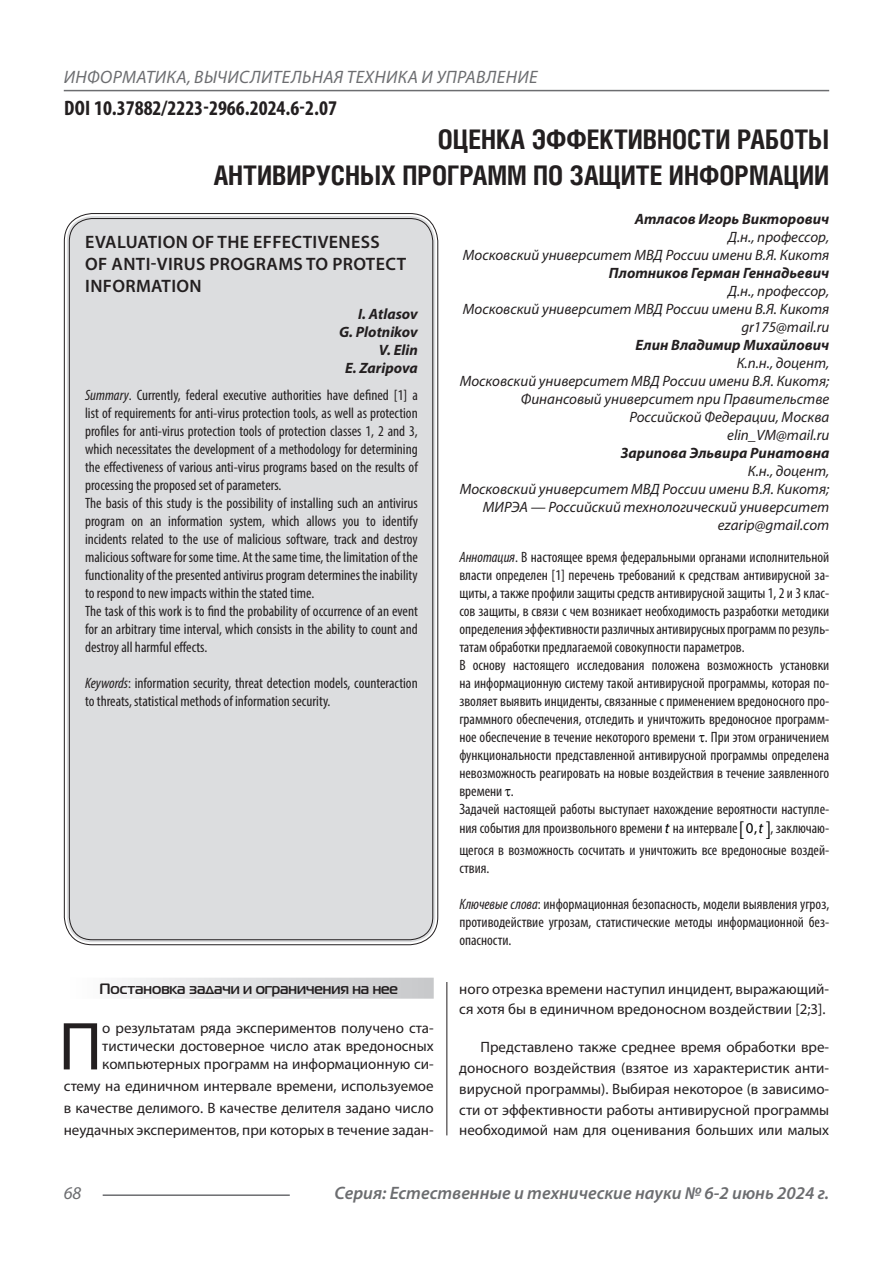
<style>
.page{position:relative;width:893px;height:1263px;background:#fff}
.page>*{position:absolute;margin:0;border:0;box-sizing:border-box;transform-origin:0 0}
.Статья_текст_первый{font:68.4px "Myriad Pro";color:#231f20}
.Статья_название{font:700 27px/36px "Helios Cond C";color:#231f20;text-align:right}
.ДОИ{font:700 condensed 21px "Myriad Pro";color:#231f20}
.Статья_название_англ{font:600 18px/21.6px "Myriad Pro";letter-spacing:.02em;color:#231f20}
.t1{font:italic 600 18px "Myriad Pro";color:#6c6d70}
.t2{font:italic 18px "Myriad Pro";letter-spacing:.02em;color:#6c6d70}
.Статья_аннотация_тек{font:condensed 15px/18px "Myriad Pro";color:#231f20;text-align:justify}
.Статья_аннотация_анг{font:condensed 15px/18px "Myriad Pro";color:#231f20;text-align:justify}
.Статья_автор_инфо{font:italic 15px/18px "Myriad Pro";color:#231f20;text-align:right}
.Статья_текст_первый-2{font:15px/18px "Myriad Pro";color:#231f20;text-align:justify}
.Статья_текст{font:15px/20.9px "Myriad Pro";color:#231f20;text-align:justify}
.Статья_автор_инфо-2{font:italic 700 15px "Myriad Pro";color:#231f20}
.Статья_автор_англ{font:italic 700 15px "Myriad Pro";color:#231f20}
.Статья_подзаголовок{font:700 15px "Magistral C";color:#231f20}
.t3{font:15px "Myriad Pro";color:#000}
.s1{font-style:italic}
.s2{color:#000}
.s3{font-style:italic;font-stretch:normal;color:#000}
</style>
<div class="page">
<hr style="left:446px;top:128px;width:1px;height:1007px;background:#231f20">
<hr style="left:103px;top:1194px;width:187px;height:2px;background:#6c6d70">
<hr style="left:64px;top:90px;width:765px;height:1px;background:#6c6d70">
<div style="left:442px;top:127px;width:10px;height:855px;background:#fff"></div>
<div style="left:67px;top:216px;width:368px;height:726px;background:#dcdddf;border-radius:26px"></div>
<div style="left:64px;top:978px;width:370px;height:21px;background:linear-gradient(to right,#fefeff,#c6c8ca)"></div>
<p class="t2" style="left:64px;top:66px;width:475px">ИНФОРМАТИКА, ВЫЧИСЛИТЕЛЬНАЯ ТЕХНИКА И УПРАВЛЕНИЕ</p>
<p class="ДОИ" style="left:64px;top:95px;width:274px">DOI 10.37882/2223-2966.2024.6-2.07</p>
<p class="Статья_название" style="left:214px;top:121px;width:617px">ОЦЕНКА ЭФФЕКТИВНОСТИ РАБОТЫ<br>АНТИВИРУСНЫХ ПРОГРАММ ПО ЗАЩИТЕ ИНФОРМАЦИИ</p>
<p class="Статья_автор_инфо-2" style="left:635px;top:209px;width:196px">Атласов Игорь Викторович</p>
<p class="Статья_автор_инфо" style="left:463px;top:228px;width:368px">Д.н., профессор,<br>Московский университет МВД России имени В.Я. Кикотя</p>
<p class="Статья_автор_инфо-2" style="left:609px;top:263px;width:222px">Плотников Герман Геннадьевич</p>
<p class="Статья_автор_инфо" style="left:463px;top:282px;width:368px">Д.н., профессор,<br>Московский университет МВД России имени В.Я. Кикотя</p>
<p class="Статья_автор_инфо" style="left:741px;top:318px;width:89px">gr175@mail.ru</p>
<p class="Статья_автор_инфо-2" style="left:636px;top:335px;width:195px">Елин Владимир Михайлович</p>
<p class="Статья_автор_инфо" style="left:460px;top:354px;width:371px">К.п.н., доцент,<br>Московский университет МВД России имени В.Я. Кикотя;</p>
<p class="Статья_автор_инфо" style="left:521px;top:390px;width:310px">Финансовый университет при Правительстве<br>Российской Федерации, Москва</p>
<p class="Статья_автор_инфо" style="left:727px;top:426px;width:104px">elin_VM@mail.ru</p>
<p class="Статья_автор_инфо-2" style="left:621px;top:443px;width:210px">Зарипова Эльвира Ринатовна</p>
<p class="Статья_автор_инфо" style="left:460px;top:462px;width:371px">К.н., доцент,<br>Московский университет МВД России имени В.Я. Кикотя;</p>
<p class="Статья_автор_инфо" style="left:483px;top:498px;width:348px">МИРЭА — Российский технологический университет</p>
<p class="Статья_автор_инфо" style="left:718px;top:516px;width:113px">ezarip@gmail.com</p>
<p class="Статья_аннотация_тек" style="left:459px;top:548px;width:371px"><span class="s1">Аннотация</span>. В настоящее время федеральными органами исполнительной власти определен [1] перечень требований к средствам антивирусной за&shy;щиты, а также профили защиты средств антивирусной защиты 1, 2 и 3 клас&shy;сов защиты, в связи с чем возникает необходимость разработки методики определения эффективности различных антивирусных программ по резуль&shy;татам обработки предлагаемой совокупности параметров.</p>
<p class="Статья_аннотация_тек" style="left:459px;top:656px;width:371px">В основу настоящего исследования положена возможность установки на информационную систему такой антивирусной программы, которая по&shy;зволяет выявить инциденты, связанные с применением вредоносного про&shy;граммного обеспечения, отследить и уничтожить вредоносное программ&shy;ное обеспечение в течение некоторого времени <span class="s2">▼</span>. При этом ограничением функциональности представленной антивирусной программы определена невозможность реагировать на новые воздействия в течение заявленного времени<span class="s2">▼</span>.</p>
<p class="Статья_аннотация_тек" style="left:459px;top:799px;width:371px;line-height:19.5px">Задачей настоящей работы выступает нахождение вероятности наступле&shy;ния события для произвольного времени<span class="s3">t</span> на интервале</p>
<p class="Статья_название_англ" style="left:85px;top:231px;width:322px">EVALUATION OF THE EFFECTIVENESS<br>OF ANTI-VIRUS PROGRAMS TO PROTECT<br>INFORMATION</p>
<p class="Статья_автор_англ" style="left:358px;top:304px;width:61px">I. Atlasov</p>
<p class="Статья_автор_англ" style="left:339px;top:322px;width:80px">G. Plotnikov</p>
<p class="Статья_автор_англ" style="left:379px;top:340px;width:41px">V. Elin</p>
<p class="Статья_автор_англ" style="left:345px;top:358px;width:74px">E. Zaripova</p>
<p class="Статья_аннотация_анг" style="left:85px;top:386px;width:334px"><span class="s1">Summary</span>. Currently, federal executive authorities have defined [1] a list of requirements for anti-virus protection tools, as well as protection profiles for anti-virus protection tools of protection classes 1, 2 and 3, which necessitates the development of a methodology for determining the effectiveness of various anti-virus programs based on the results of processing the proposed set of parameters.</p>
<p class="Статья_аннотация_анг" style="left:85px;top:494px;width:334px">The basis of this study is the possibility of installing such an antivirus program on an information system, which allows you to identify incidents related to the use of malicious software, track and destroy malicious software for some time. At the same time, the limitation of the functionality of the presented antivirus program determines the inability to respond to new impacts within the stated time.</p>
<p class="Статья_аннотация_анг" style="left:85px;top:602px;width:334px">The task of this work is to find the probability of occurrence of an event for an arbitrary time interval, which consists in the ability to count and destroy all harmful effects.</p>
<p class="Статья_аннотация_анг" style="left:85px;top:674px;width:334px"><span class="s1">Keywords</span>: information security, threat detection models, counteraction to threats, statistical methods of information security.</p>
<p class="t3" style="left:746px;top:819px;width:19px">0,<span class="s1">t</span></p>
<p class="Статья_аннотация_тек" style="left:459px;top:817px;width:371px;line-height:21.8px;text-align:right">, заключаю-<br>щегося в возможность сосчитать и уничтожить все вредоносные воздей-</p>
<p class="Статья_аннотация_тек" style="left:459px;top:859px;width:32px">ствия.</p>
<p class="Статья_аннотация_тек" style="left:459px;top:895px;width:371px"><span class="s1">Ключевые слова</span>: информационная безопасность, модели выявления угроз, противодействие угрозам, статистические методы информационной без&shy;опасности.</p>
<p class="Статья_подзаголовок" style="left:99px;top:980px;width:300px">Постановка задачи и ограничения на нее</p>
<p class="Статья_текст_первый" style="left:59px;top:1004px;width:45px">П</p>
<p class="Статья_текст_первый-2" style="left:102px;top:1019px;width:333px">о результатам ряда экспериментов получено ста&shy;тистически достоверное число атак вредоносных компьютерных программ на информационную си-</p>
<p class="Статья_текст_первый-2" style="left:64px;top:1075px;width:371px;line-height:22px">стему на единичном интервале времени, используемое в качестве делимого. В качестве делителя задано число неудачных экспериментов, при которых в течение задан-</p>
<p class="Статья_текст_первый-2" style="left:459px;top:978px;width:371px;line-height:20.9px">ного отрезка времени наступил инцидент, выражающий&shy;ся хотя бы в единичном вредоносном воздействии [2;3].</p>
<p class="Статья_текст" style="left:459px;top:1036px;width:371px;text-indent:21px">Представлено также среднее время обработки вре&shy;доносного воздействия (взятое из характеристик анти&shy;вирусной программы). Выбирая некоторое (в зависимо&shy;сти от эффективности работы антивирусной программы необходимой нам для оценивания больших или малых</p>
<p class="t2" style="left:64px;top:1182px;width:19px">68</p>
<p class="t1" style="left:335px;top:1182px;width:496px">Серия: Естественные и технические науки № 6-2 июнь 2024 г.</p>
</div>
